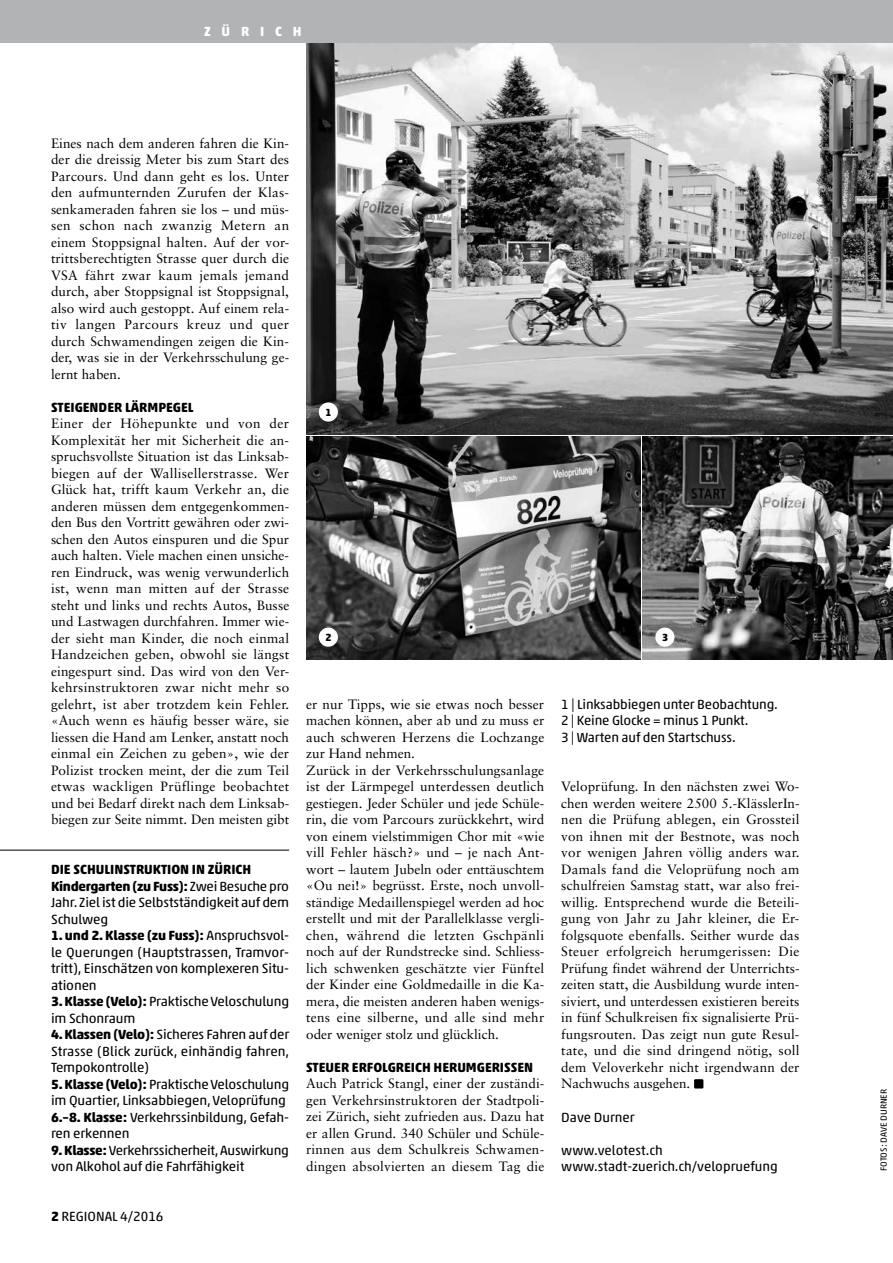
<style>
.page{position:relative;width:893px;height:1263px;background:#fff}
.page>*{position:absolute;margin:0;border:0;box-sizing:border-box;transform-origin:0 0}
.t1{font:13.5px/16.5px "Sabon";letter-spacing:.005em;color:#000;text-align:justify}
.t2{font:13.5px/16.5px "Akko Rounded Pro";letter-spacing:-.01em;color:#000}
.t3{font:700 13.5px "Akko Rounded Pro";color:#000}
.t4{font:700 13.5px "Akko Rounded Pro";letter-spacing:.8em;color:#fff}
.t5{font:700 10.5px "Akko Rounded Pro";color:#000}
.t6{font:9px "Akko Rounded Pro";color:#000}
.s1{font-weight:700}
</style>
<div class="page">
<img style="left:307px;top:43px;width:586px;height:391px">
<div style="left:0;top:0;width:893px;height:43px;background:#b1b3b4"></div>
<div style="left:694px;top:1079px;width:9px;height:9px;background:#000"></div>
<img style="left:643px;top:436px;width:250px;height:223px">
<img style="left:306px;top:436px;width:334px;height:223px">
<hr style="left:0;top:850px;width:289px;height:1px;background:#000">
<div style="left:319px;top:402px;width:19px;height:20px;background:#fff;border-radius:50%"></div>
<div style="left:319px;top:628px;width:19px;height:19px;background:#fff;border-radius:50%"></div>
<div style="left:655px;top:628px;width:19px;height:19px;background:#fff;border-radius:50%"></div>
<p class="t4" style="left:204px;top:23px;width:99px">ZÜRICH</p>
<p class="t1" style="left:51px;top:135px;width:240px">Eines nach dem anderen fahren die Kin&shy;der die dreissig Meter bis zum Start des Parcours. Und dann geht es los. Unter den aufmunternden Zurufen der Klas&shy;senkameraden fahren sie los – und müs&shy;sen schon nach zwanzig Metern an einem Stoppsignal halten. Auf der vor&shy;trittsberechtigten Strasse quer durch die VSA fährt zwar kaum jemals jemand durch, aber Stoppsignal ist Stoppsignal, also wird auch gestoppt. Auf einem rela&shy;tiv langen Parcours kreuz und quer durch Schwamendingen zeigen die Kin&shy;der, was sie in der Verkehrsschulung ge&shy;lernt haben.</p>
<p class="t3" style="left:51px;top:399px;width:144px">STEIGENDER LÄRMPEGEL</p>
<p class="t1" style="left:51px;top:415px;width:240px">Einer der Höhepunkte und von der Komplexität her mit Sicherheit die an&shy;spruchsvollste Situation ist das Linksab&shy;biegen auf der Wallisellerstrasse. Wer Glück hat, trifft kaum Verkehr an, die anderen müssen dem entgegenkommen&shy;den Bus den Vortritt gewähren oder zwi&shy;schen den Autos einspuren und die Spur auch halten. Viele machen einen unsiche&shy;ren Eindruck, was wenig verwunderlich ist, wenn man mitten auf der Strasse steht und links und rechts Autos, Busse und Lastwagen durchfahren. Immer wie&shy;der sieht man Kinder, die noch einmal Handzeichen geben, obwohl sie längst eingespurt sind. Das wird von den Ver&shy;kehrsinstruktoren zwar nicht mehr so gelehrt, ist aber trotzdem kein Fehler. «Auch wenn es häufig besser wäre, sie liessen die Hand am Lenker, anstatt noch einmal ein Zeichen zu geben», wie der Polizist trocken meint, der die zum Teil etwas wackligen Prüflinge beobachtet und bei Bedarf direkt nach dem Linksab&shy;biegen zur Seite nimmt. Den meisten gibt</p>
<p class="t2" style="left:51px;top:861px;width:240px"><span class="s1">DIE SCHULINSTRUKTION IN ZÜRICH<br>Kindergarten (zu Fuss):</span> Zwei Besuche pro<br>Jahr. Ziel ist die Selbstständigkeit auf dem<br>Schulweg</p>
<p class="t2" style="left:51px;top:927px;width:240px;text-align:justify"><span class="s1">1. und 2. Klasse (zu Fuss):</span> Anspruchsvol&shy;le Querungen (Hauptstrassen, Tramvor&shy;tritt), Einschätzen von komplexeren Situ&shy;ationen</p>
<p class="t2" style="left:51px;top:993px;width:240px"><span class="s1">3. Klasse (Velo):</span> Praktische Veloschulung im Schonraum</p>
<p class="t2" style="left:51px;top:1026px;width:240px;text-align:justify"><span class="s1">4. Klassen (Velo):</span> Sicheres Fahren auf der Strasse (Blick zurück, einhändig fahren, Tempokontrolle)</p>
<p class="t2" style="left:51px;top:1075px;width:240px"><span class="s1">5. Klasse (Velo):</span> Praktische Veloschulung im Quartier, Linksabbiegen, Veloprüfung <span class="s1">6.–8. Klasse:</span> Verkehrssinbildung, Gefah&shy;ren erkennen</p>
<p class="t2" style="left:51px;top:1141px;width:239px"><span class="s1">9. Klasse:</span> Verkehrssicherheit, Auswirkung von Alkohol auf die Fahrfähigkeit</p>
<p class="t2" style="left:51px;top:1207px;width:114px"><span class="s1">2</span> REGIONAL 4/2016</p>
<p class="t5" style="left:326px;top:405px;width:8px">1</p>
<p class="t5" style="left:326px;top:630px;width:8px">2</p>
<p class="t5" style="left:662px;top:630px;width:8px">3</p>
<p class="t1" style="left:306px;top:696px;width:240px;text-align:left">er nur Tipps, wie sie etwas noch besser machen können, aber ab und zu muss er auch schweren Herzens die Lochzange zur Hand nehmen.<br>Zurück in der Verkehrsschulungsanlage ist der Lärmpegel unterdessen deutlich gestiegen. Jeder Schüler und jede Schüle&shy;rin, die vom Parcours zurückkehrt, wird von einem vielstimmigen Chor mit «wie vill Fehler häsch?» und – je nach Ant&shy;wort – lautem Jubeln oder enttäuschtem «Ou nei!» begrüsst. Erste, noch unvoll&shy;ständige Medaillenspiegel werden ad hoc erstellt und mit der Parallelklasse vergli&shy;chen, während die letzten Gschpänli noch auf der Rundstrecke sind. Schliess&shy;lich schwenken geschätzte vier Fünftel der Kinder eine Goldmedaille in die Ka&shy;mera, die meisten anderen haben wenigs&shy;tens eine silberne, und alle sind mehr oder weniger stolz und glücklich.</p>
<p class="t3" style="left:306px;top:1059px;width:229px">STEUER ERFOLGREICH HERUMGERISSEN</p>
<p class="t1" style="left:306px;top:1075px;width:240px">Auch Patrick Stangl, einer der zuständi&shy;gen Verkehrsinstruktoren der Stadtpoli&shy;zei Zürich, sieht zufrieden aus. Dazu hat er allen Grund. 340 Schüler und Schüle&shy;rinnen aus dem Schulkreis Schwamen&shy;dingen absolvierten an diesem Tag die</p>
<p class="t2" style="left:561px;top:696px;width:218px">1 | Linksabbiegen unter Beobachtung.<br>2 | Keine Glocke = minus 1 Punkt.<br>3 | Warten auf den Startschuss.</p>
<p class="t1" style="left:561px;top:778px;width:240px">Veloprüfung. In den nächsten zwei Wo&shy;chen werden weitere 2500 5.-KlässlerIn&shy;nen die Prüfung ablegen, ein Grossteil von ihnen mit der Bestnote, was noch vor wenigen Jahren völlig anders war.<br>Damals fand die Veloprüfung noch am schulfreien Samstag statt, war also frei&shy;willig. Entsprechend wurde die Beteili&shy;gung von Jahr zu Jahr kleiner, die Er&shy;folgsquote ebenfalls. Seither wurde das Steuer erfolgreich herumgerissen: Die Prüfung findet während der Unterrichts&shy;zeiten statt, die Ausbildung wurde inten&shy;siviert, und unterdessen existieren bereits in fünf Schulkreisen fix signalisierte Prü&shy;fungsrouten. Das zeigt nun gute Resul&shy;tate, und die sind dringend nötig, soll dem Veloverkehr nicht irgendwann der Nachwuchs ausgehen.</p>
<p class="t2" style="left:561px;top:1108px;width:75px">Dave Durner</p>
<p class="t2" style="left:561px;top:1141px;width:218px">www.velotest.ch www.stadt-zuerich.ch/velopruefung</p>
<p class="t6" style="left:878px;top:1171px;width:84px;rotate:-90deg">FOTOS: DAVE DURNER</p>
</div>
